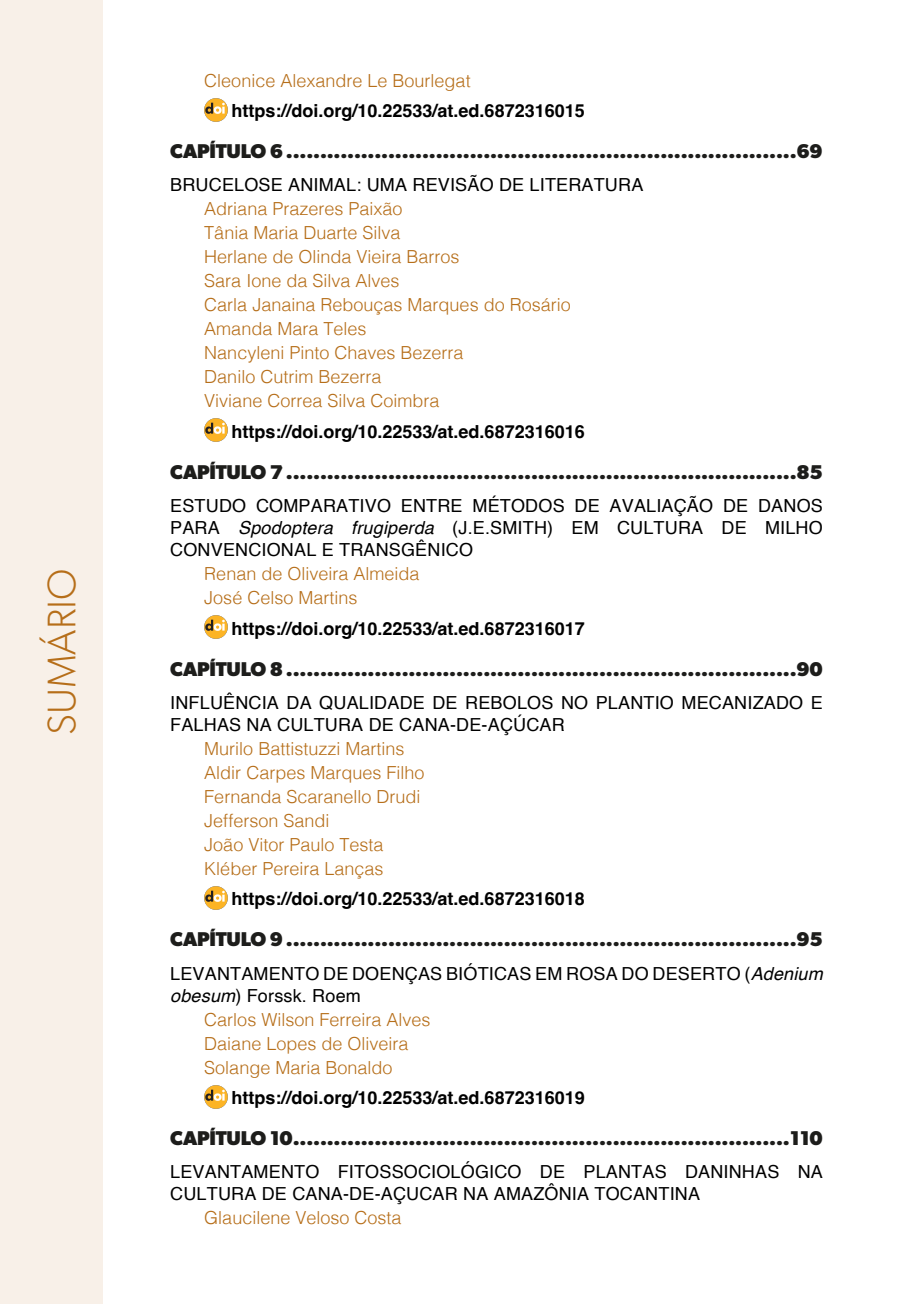
<style>
.page{position:relative;width:908px;height:1304px;background:#fff}
.page>*{position:absolute;margin:0;border:0;box-sizing:border-box;transform-origin:0 0}
.t1{font:300 40px "Gibson";color:#b66e19}
.t2{font:700 20px "Gibson";letter-spacing:-.01em;color:#1d1d1b}
.t3{font:300 18px/24px "Helvetica";color:#b66e19}
.t4{font:18px/22px "Helvetica";letter-spacing:.01em;color:#000}
.t5{font:700 18px "Helvetica";color:#000}
.s1{font-style:italic}
</style>
<div class="page">
<div style="left:0;top:0;width:103px;height:1304px;background:#f8f0e8"></div>
<img style="left:204px;top:98px;width:23px;height:23px">
<img style="left:204px;top:419px;width:23px;height:23px">
<img style="left:204px;top:616px;width:23px;height:23px">
<img style="left:204px;top:886px;width:23px;height:23px">
<img style="left:204px;top:1085px;width:23px;height:23px">
<h1 class="t1" style="left:37px;top:735px;width:167px;rotate:-90deg">SUMÁRIO</h1>
<p class="t3" style="left:204px;top:67px;width:268px">Cleonice Alexandre Le Bourlegat</p>
<p class="t5" style="left:231px;top:100px;width:355px">https://doi.org/10.22533/at.ed.6872316015</p>
<p class="t2" style="left:170px;top:139px;width:653px">CAPÍTULO 6 ...........................................................................69</p>
<p class="t4" style="left:170px;top:175px;width:474px">BRUCELOSE ANIMAL: UMA REVISÃO DE LITERATURA</p>
<p class="t3" style="left:204px;top:196px;width:368px">Adriana Prazeres Paixão<br>Tânia Maria Duarte Silva<br>Herlane de Olinda Vieira Barros<br>Sara Ione da Silva Alves<br>Carla Janaina Rebouças Marques do Rosário<br>Amanda Mara Teles<br>Nancyleni Pinto Chaves Bezerra<br>Danilo Cutrim Bezerra<br>Viviane Correa Silva Coimbra</p>
<p class="t5" style="left:231px;top:420px;width:355px">https://doi.org/10.22533/at.ed.6872316016</p>
<p class="t2" style="left:170px;top:460px;width:653px">CAPÍTULO 7 ...........................................................................85</p>
<p class="t4" style="left:170px;top:495px;width:653px;text-align:justify">ESTUDO COMPARATIVO ENTRE MÉTODOS DE AVALIAÇÃO DE DANOS PARA <span class="s1">Spodoptera frugiperda</span> (J.E.SMITH) EM CULTURA DE MILHO CONVENCIONAL E TRANSGÊNICO</p>
<p class="t3" style="left:204px;top:560px;width:217px">Renan de Oliveira Almeida<br>José Celso Martins</p>
<p class="t5" style="left:231px;top:617px;width:355px">https://doi.org/10.22533/at.ed.6872316017</p>
<p class="t2" style="left:170px;top:657px;width:653px">CAPÍTULO 8 ...........................................................................90</p>
<p class="t4" style="left:170px;top:692px;width:653px">INFLUÊNCIA DA QUALIDADE DE REBOLOS NO PLANTIO MECANIZADO E<br>FALHAS NA CULTURA DE CANA-DE-AÇÚCAR</p>
<p class="t3" style="left:204px;top:735px;width:222px">Murilo Battistuzzi Martins<br>Aldir Carpes Marques Filho<br>Fernanda Scaranello Drudi<br>Jefferson Sandi<br>João Vitor Paulo Testa<br>Kléber Pereira Lanças</p>
<p class="t5" style="left:231px;top:888px;width:355px">https://doi.org/10.22533/at.ed.6872316018</p>
<p class="t2" style="left:170px;top:927px;width:653px">CAPÍTULO 9 ...........................................................................95</p>
<p class="t4" style="left:170px;top:963px;width:653px">LEVANTAMENTO DE DOENÇAS BIÓTICAS EM ROSA DO DESERTO (<span class="s1">Adenium obesum</span>) Forssk. Roem</p>
<p class="t3" style="left:204px;top:1006px;width:228px">Carlos Wilson Ferreira Alves<br>Daiane Lopes de Oliveira<br>Solange Maria Bonaldo</p>
<p class="t5" style="left:231px;top:1087px;width:355px">https://doi.org/10.22533/at.ed.6872316019</p>
<p class="t2" style="left:170px;top:1126px;width:653px">CAPÍTULO 10.........................................................................110</p>
<p class="t4" style="left:170px;top:1162px;width:654px">LEVANTAMENTO FITOSSOCIOLÓGICO DE PLANTAS DANINHAS NA<br>CULTURA DE CANA-DE-AÇUCAR NA AMAZÔNIA TOCANTINA</p>
<p class="t3" style="left:204px;top:1205px;width:199px">Glaucilene Veloso Costa</p>
</div>
